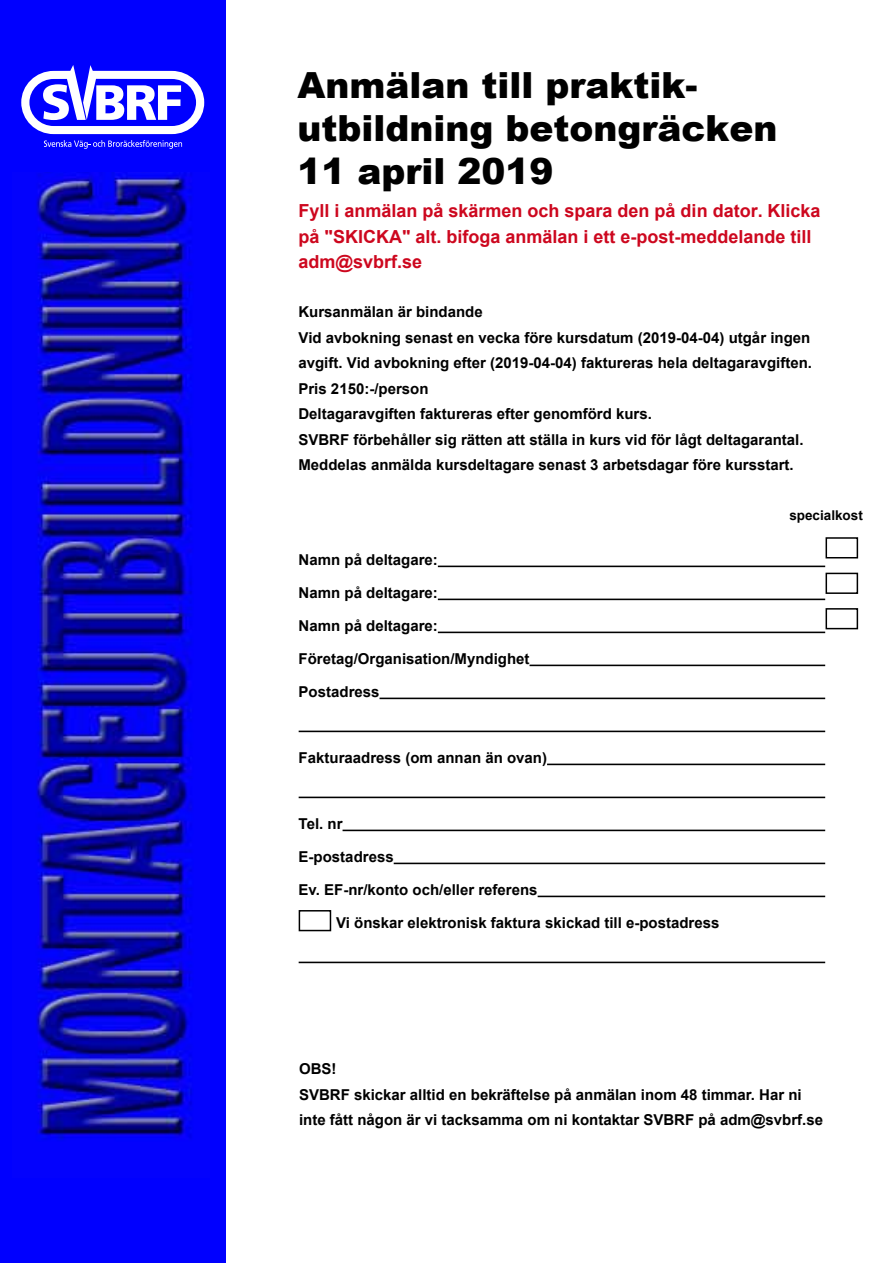
<style>
.page{position:relative;width:893px;height:1263px;background:#fff}
.page>*{position:absolute;margin:0;border:0;box-sizing:border-box;transform-origin:0 0}
.t1{font:900 36px/43.2px "Arial";color:#000}
.t2{font:700 18px/25.5px "Arial";color:#cd071e}
.t3{font:700 15px/25.5px "Arial";color:#000}
.t4{font:700 13.5px "Arial";color:#000}
.s1{font-style:inherit}
</style>
<div class="page">
<div style="left:0;top:0;width:226px;height:1263px;background:#00f"></div>
<img style="left:36px;top:173px;width:157px;height:968px">
<svg style="left:21px;top:65px;width:183px;height:69px"></svg>
<svg style="left:44px;top:140px;width:138px;height:9px"></svg>
<hr style="left:438px;top:566px;width:387px;height:1px;background:#000">
<hr style="left:438px;top:599px;width:387px;height:1px;background:#000">
<hr style="left:438px;top:632px;width:387px;height:1px;background:#000">
<hr style="left:529px;top:665px;width:296px;height:1px;background:#000">
<hr style="left:380px;top:698px;width:445px;height:1px;background:#000">
<hr style="left:299px;top:731px;width:526px;height:1px;background:#000">
<hr style="left:547px;top:764px;width:278px;height:1px;background:#000">
<hr style="left:299px;top:797px;width:526px;height:1px;background:#000">
<hr style="left:343px;top:830px;width:482px;height:1px;background:#000">
<hr style="left:394px;top:863px;width:431px;height:1px;background:#000">
<hr style="left:538px;top:896px;width:287px;height:1px;background:#000">
<hr style="left:299px;top:962px;width:526px;height:1px;background:#000">
<div style="left:825px;top:537px;width:33px;height:21px;border:2px solid #000"></div>
<div style="left:825px;top:573px;width:33px;height:21px;border:2px solid #000"></div>
<div style="left:825px;top:608px;width:33px;height:21px;border:2px solid #000"></div>
<div style="left:299px;top:910px;width:32px;height:21px;border:2px solid #000"></div>
<h1 class="t1" style="left:297px;top:62px;width:482px">Anmälan till praktik&shy;utbildning betongräcken<br>11 april 2019</h1>
<p class="t2" style="left:298px;top:198px;width:524px">Fyll i anmälan på skärmen och spara den på din dator. Klicka på "SKICKA" alt. bifoga anmälan i ett e-post-meddelande till adm@svbrf.se</p>
<p class="t3" style="left:298px;top:300px;width:515px">Kursanmälan är bindande<br>Vid avbokning senast en vecka före kursdatum (2019-04<span class="s1">-</span>04) utgår ingen avgift. Vid avbokning efter <span class="s1">(</span>2019-04<span class="s1">-</span>04<span class="s1">)</span> faktureras hela deltagaravgiften.<br>Pris 2150:-/person<br>Deltagaravgiften faktureras efter genomförd kurs.<br>SVBRF förbehåller sig rätten att ställa in kurs vid för lågt deltagarantal.<br>Meddelas anmälda kursdeltagare senast 3 arbetsdagar före kursstar<span class="s1">t.</span></p>
<p class="t3" style="left:299px;top:547px;width:141px">Namn på deltagare:</p>
<p class="t3" style="left:299px;top:580px;width:141px">Namn på deltagare:</p>
<p class="t3" style="left:299px;top:613px;width:141px">Namn på deltagare:</p>
<p class="t3" style="left:299px;top:646px;width:232px">Företag/Organisation/Myndighet</p>
<p class="t3" style="left:299px;top:679px;width:82px">Postadress</p>
<p class="t3" style="left:299px;top:745px;width:250px">Fakturaadress (om annan än ovan)</p>
<p class="t3" style="left:299px;top:811px;width:45px">Tel. nr</p>
<p class="t3" style="left:299px;top:844px;width:97px">E-postadress</p>
<p class="t3" style="left:299px;top:877px;width:240px">Ev. EF-nr/konto och/eller referens</p>
<p class="t3" style="left:336px;top:910px;width:385px">Vi önskar elektronisk faktura skickad till e-postadress</p>
<p class="t4" style="left:789px;top:506px;width:75px"><span class="s1">sp</span>ecialkost</p>
<p class="t3" style="left:299px;top:1056px;width:525px">OBS!<br>SVBRF skickar alltid en bekräftelse på anmälan inom 48 timmar. Har ni inte fått någon är vi tacksamma om ni kontaktar SVBRF på adm@svbrf.se</p>
</div>
